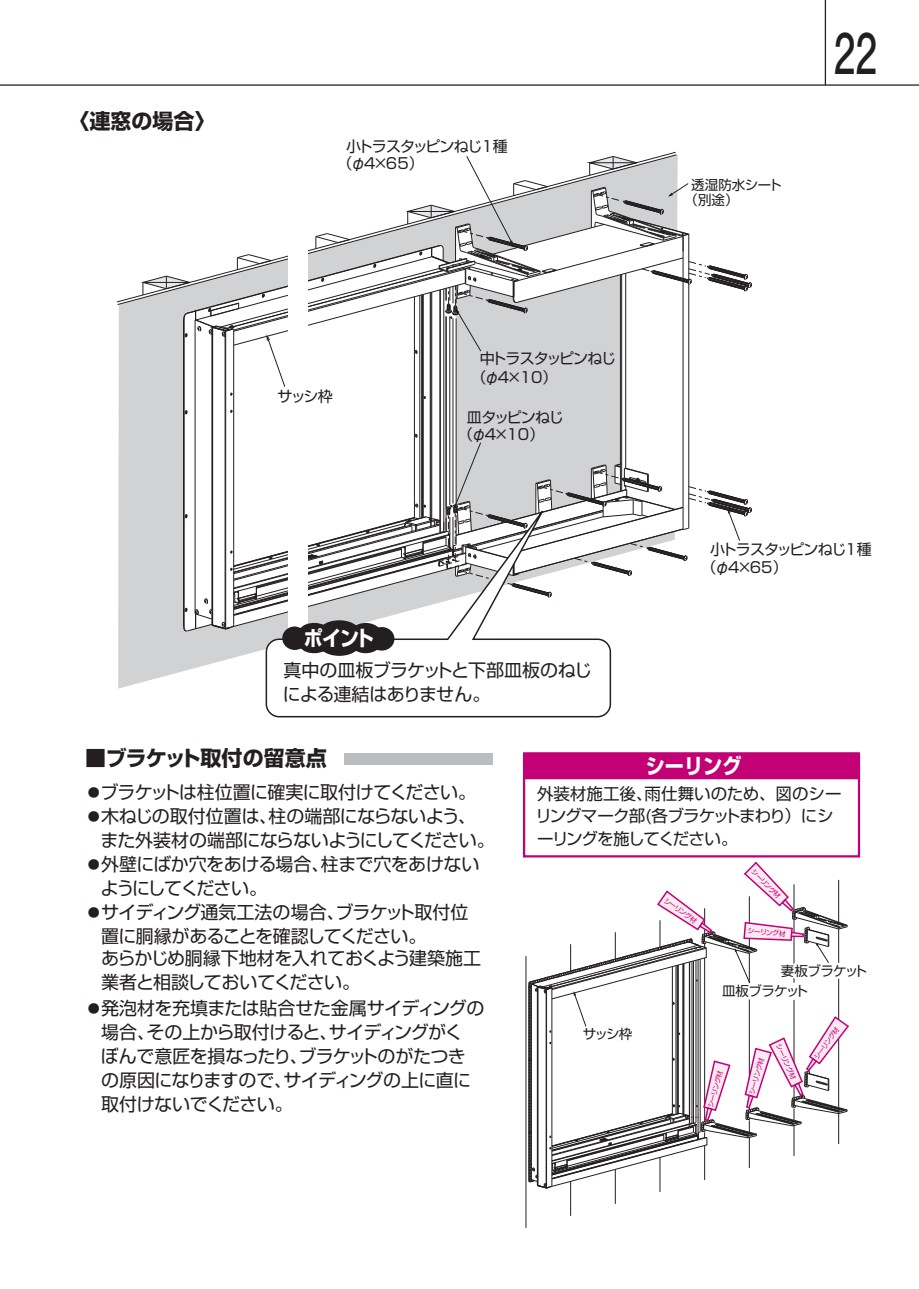
<style>
.page{position:relative;width:919px;height:1289px;background:#fff}
.page>*{position:absolute;margin:0;border:0;box-sizing:border-box;transform-origin:0 0}
.t1{font:700 55.2px "Futo Go B101 Pro";color:#231f20;scale:.7 1}
.t2{font:21.3px "Shin Go Pro Bold 90 pv RKSJ H";color:#fff;scale:.9 1}
.t3{font:21px "Shin Go Pro Bold 90 pv RKSJ H";color:#231f20}
.t4{font:21px "Shin Go Pro Bold 90 pv RKSJ H";color:#fff;scale:.9 1}
.t5{font:18px/24px "Shin Go Pro Regular 90 pv RKSJ H";letter-spacing:-.03em;color:#231f20}
.t6{font:16.5px/22.5px "Shin Go Pro Regular 90 pv RKSJ H";letter-spacing:-.04em;color:#231f20}
.t7{font:15px/17.7px "Shin Go Pro Regular 90 pv RKSJ H";letter-spacing:-.07em;color:#231f20}
.t8{font:13.5px "Shin Go Pro Regular 90 pv RKSJ H";letter-spacing:-.045em;color:#231f20}
.t9{font:13.5px/15px "Shin Go Pro Regular 90 pv RKSJ H";color:#231f20}
.t10{font:12px/24px "Shin Go Pro Regular 90 pv RKSJ H";color:#231f20}
.t11{font:6.75px "Shin Go Pro Regular 90 pv RKSJ H";color:#c30175}
</style>
<div class="page">
<svg style="left:118px;top:305px;width:494px;height:383px;fill:#d1d2d4"></svg>
<div style="left:343px;top:753px;width:149px;height:12px;background:#bcbdc0"></div>
<svg style="left:710px;top:265px;width:42px;height:26px"></svg>
<svg style="left:710px;top:490px;width:42px;height:51px"></svg>
<hr style="left:659px;top:1157px;width:1px;height:34px;background:#231f20">
<hr style="left:615px;top:1169px;width:1px;height:34px;background:#231f20">
<hr style="left:570px;top:1181px;width:1px;height:34px;background:#231f20">
<hr style="left:525px;top:956px;width:1px;height:271px;background:#231f20">
<svg style="left:528px;top:862px;width:321px;height:326px"></svg>
<svg style="left:265px;top:657px;width:346px;height:61px"></svg>
<svg style="left:141px;top:156px;width:550px;height:501px"></svg>
<div style="left:523px;top:752px;width:337px;height:105px;border:2px solid #c30175"></div>
<div style="left:524px;top:753px;width:334px;height:25px;background:#c30175"></div>
<div style="left:523px;top:752px;width:336px;height:27px;border:1px solid #c30175"></div>
<hr style="left:824px;top:0;width:2px;height:85px;background:#231f20">
<hr style="left:0;top:84px;width:918px;height:2px;background:#231f20">
<p class="t3" style="left:69px;top:113px;width:148px">〈連窓の場合〉</p>
<p class="t7" style="left:337px;top:139px;width:172px;text-indent:9px">小トラスタッピンねじ1種（φ4×65）</p>
<p class="t7" style="left:277px;top:389px;width:57px">サッシ枠</p>
<p class="t4" style="left:304px;top:630px;width:79px">ポイント</p>
<p class="t7" style="left:471px;top:351px;width:146px;line-height:18.8px;text-indent:9px">中トラスタッピンねじ（φ4×10）</p>
<p class="t7" style="left:458px;top:411px;width:107px;line-height:16.8px;text-indent:9px">皿タッピンねじ（φ4×10）</p>
<p class="t5" style="left:283px;top:661px;width:311px;line-height:23.4px">真中の皿板ブラケットと下部皿板のねじによる連結はありません。</p>
<p class="t9" style="left:684px;top:179px;width:99px;text-indent:7px">透湿防水シート（別途）</p>
<h1 class="t1" style="left:833px;top:33px;width:63px">22</h1>
<p class="t7" style="left:701px;top:542px;width:172px;text-indent:9px">小トラスタッピンねじ1種（φ4×65）</p>
<p class="t3" style="left:85px;top:750px;width:243px">■ブラケット取付の留意点</p>
<p class="t5" style="left:100px;top:782px;width:396px">ブラケットは柱位置に確実に取付けてください。木ねじの取付位置は、柱の端部にならないよう、また外装材の端部にならないようにしてください。外壁にばか穴をあける場合、柱まで穴をあけないようにしてください。<br>サイディング通気工法の場合、ブラケット取付位<br>置に胴縁があることを確認してください。</p>
<p class="t5" style="left:101px;top:948px;width:382px">あらかじめ胴縁下地材を入れておくよう建築施工業者と相談しておいてください。</p>
<p class="t5" style="left:101px;top:998px;width:385px">発泡材を充填または貼合せた金属サイディングの場合、その上から取付けると、サイディングがくぼんで意匠を損なったり、ブラケットのがたつきの原因になりますので、サイディングの上に直に取付けないでください。</p>
<p class="t10" style="left:88px;top:782px;width:13px">● ●</p>
<p class="t10" style="left:88px;top:854px;width:13px">●</p>
<p class="t10" style="left:88px;top:902px;width:13px">●</p>
<p class="t10" style="left:88px;top:998px;width:13px">●</p>
<p class="t2" style="left:645px;top:758px;width:108px">シーリング</p>
<p class="t6" style="left:535px;top:784px;width:307px">外装材施工後、雨仕舞いのため、図のシーリングマーク部(各ブラケットまわり）にシーリングを施してください。</p>
<p class="t8" style="left:582px;top:1029px;width:51px">サッシ枠</p>
<p class="t11" style="left:666px;top:897px;width:40px;rotate:35deg">シーリング材</p>
<p class="t11" style="left:754px;top:868px;width:40px;rotate:45deg">シーリング材</p>
<p class="t11" style="left:747px;top:928px;width:40px;rotate:5deg">シーリング材</p>
<p class="t8" style="left:780px;top:965px;width:88px">妻板ブラケット</p>
<p class="t8" style="left:722px;top:985px;width:88px">皿板ブラケット</p>
<p class="t11" style="left:708px;top:1106px;width:40px;rotate:-75deg">シーリング材</p>
<p class="t11" style="left:749px;top:1093px;width:40px;rotate:-75deg">シーリング材</p>
<p class="t11" style="left:780px;top:1043px;width:40px;rotate:65deg">シーリング材</p>
<p class="t11" style="left:813px;top:1057px;width:40px;rotate:-55deg">シーリング材</p>
</div>
